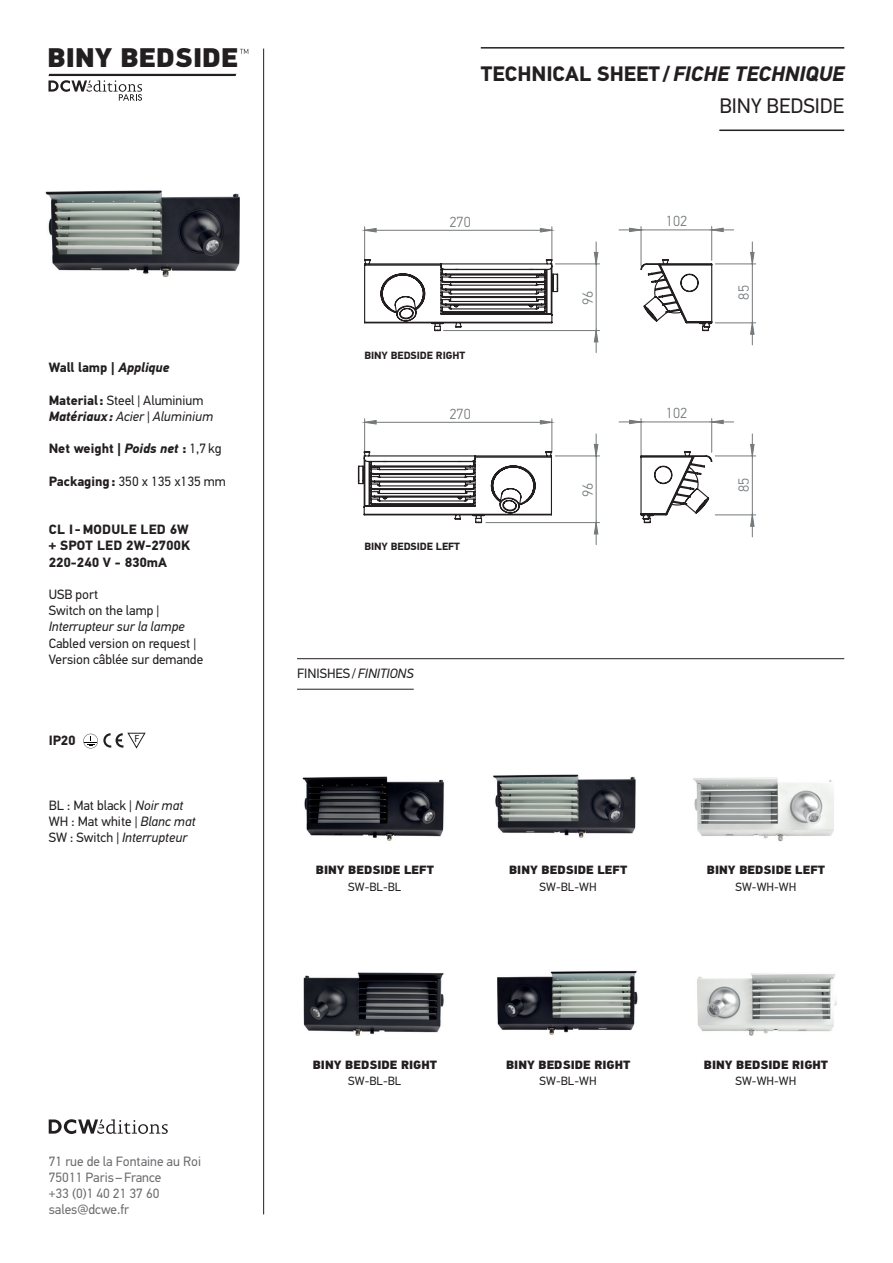
<style>
.page{position:relative;width:893px;height:1263px;background:#fff}
.page>*{position:absolute;margin:0;border:0;box-sizing:border-box;transform-origin:0 0}
.t1{font:900 27px "PF Din Text Std";color:#231f20}
.t2{font:700 21px/32.4px "PF Din Text Std";color:#231f20;text-align:right}
.t3{font:300 14.7px "PF Din Text Std";color:#75797b}
.t4{font:13.5px/16.2px "PF Din Text Std";color:#231f20}
.t5{font:700 13.5px/16.2px "PF Din Text Std";color:#231f20;text-align:justify}
.t6{font:13.5px/16.2px "PF Din Text Std";color:#6c6d70}
.t7{font:italic 13.5px "PF Din Text Std";color:#231f20}
.t8{font:900 12px "PF Din Text Std";color:#231f20}
.t9{font:12px "PF Din Text Std";color:#231f20}
.t10{font:700 10.5px "PF Din Text Std";color:#231f20}
.t11{font:10.35px "Myriad Pro";color:#231f20}
.s1{font-style:italic}
.s2{font-weight:700}
.s3{font-weight:700;font-style:italic}
.s4{font-weight:400}
</style>
<div class="page">
<hr style="left:715px;top:264px;width:41px;height:1px;background:#75797b">
<hr style="left:715px;top:323px;width:41px;height:1px;background:#75797b">
<hr style="left:711px;top:226px;width:1px;height:34px;background:#75797b">
<hr style="left:641px;top:226px;width:1px;height:40px;background:#75797b">
<hr style="left:552px;top:227px;width:1px;height:33px;background:#75797b">
<hr style="left:364px;top:227px;width:1px;height:33px;background:#75797b">
<svg style="left:751px;top:242px;width:3px;height:103px"></svg>
<svg style="left:619px;top:228px;width:115px;height:4px"></svg>
<svg style="left:365px;top:228px;width:187px;height:4px"></svg>
<svg style="left:364px;top:242px;width:349px;height:111px"></svg>
<svg style="left:365px;top:419px;width:390px;height:116px"></svg>
<hr style="left:555px;top:456px;width:45px;height:1px;background:#75797b">
<hr style="left:486px;top:522px;width:114px;height:1px;background:#75797b">
<hr style="left:715px;top:456px;width:41px;height:1px;background:#75797b">
<hr style="left:715px;top:515px;width:41px;height:1px;background:#75797b">
<hr style="left:711px;top:418px;width:1px;height:34px;background:#75797b">
<hr style="left:641px;top:418px;width:1px;height:40px;background:#75797b">
<hr style="left:552px;top:419px;width:1px;height:33px;background:#75797b">
<hr style="left:364px;top:419px;width:1px;height:33px;background:#75797b">
<svg style="left:594px;top:434px;width:4px;height:111px"></svg>
<svg style="left:751px;top:434px;width:3px;height:103px"></svg>
<svg style="left:619px;top:420px;width:115px;height:4px"></svg>
<svg style="left:365px;top:420px;width:187px;height:4px"></svg>
<svg style="left:640px;top:450px;width:73px;height:74px"></svg>
<svg style="left:357px;top:450px;width:196px;height:75px"></svg>
<img style="left:303px;top:972px;width:141px;height:64px">
<img style="left:497px;top:970px;width:141px;height:65px">
<img style="left:697px;top:973px;width:140px;height:63px">
<img style="left:302px;top:776px;width:142px;height:65px">
<img style="left:493px;top:774px;width:143px;height:64px">
<img style="left:693px;top:777px;width:141px;height:65px">
<img style="left:45px;top:190px;width:195px;height:87px">
<hr style="left:481px;top:47px;width:363px;height:2px;background:#231f20">
<hr style="left:719px;top:130px;width:125px;height:1px;background:#231f20">
<hr style="left:263px;top:49px;width:1px;height:1165px;background:#231f20">
<svg style="left:49px;top:1119px;width:119px;height:15px"></svg>
<svg style="left:48px;top:74px;width:188px;height:27px"></svg>
<svg style="left:240px;top:49px;width:8px;height:5px"></svg>
<hr style="left:297px;top:658px;width:547px;height:1px;background:#231f20">
<hr style="left:297px;top:689px;width:117px;height:1px;background:#231f20">
<svg style="left:83px;top:732px;width:63px;height:17px"></svg>
<h1 class="t1" style="left:47px;top:41px;width:192px">BINY BEDSIDE</h1>
<p class="t5" style="left:49px;top:360px;width:123px">Wall lamp | <span class="s1">Applique</span></p>
<p class="t4" style="left:49px;top:392px;width:166px"><span class="s2">Material:</span> Steel | Aluminium<br><span class="s3">Matériaux:</span> <span class="s1">Acier | Aluminium</span></p>
<p class="t5" style="left:49px;top:441px;width:174px">Net weight | <span class="s1">Poids net</span> : <span class="s4">1,7kg</span></p>
<p class="t4" style="left:49px;top:473px;width:179px"><span class="s2">Packaging:</span> 350 x 135 x135 mm</p>
<p class="t5" style="left:49px;top:522px;width:143px">CL I -MODULE LED 6W + SPOT LED 2W-2700K 220-240 V - 830mA</p>
<p class="t4" style="left:49px;top:586px;width:112px">USB port<br>Switch on the lamp |</p>
<p class="t7" style="left:49px;top:619px;width:138px">Interrupteur sur la lampe</p>
<p class="t4" style="left:49px;top:635px;width:156px">Cabled version on request |<br>Version câblée sur demande</p>
<p class="t5" style="left:49px;top:732px;width:29px">IP20</p>
<p class="t11" style="left:134px;top:732px;width:7px">F</p>
<p class="t4" style="left:49px;top:797px;width:148px">BL : Mat black | <span class="s1">Noir mat<br></span>WH : Mat white | <span class="s1">Blanc mat<br></span>SW : Switch | <span class="s1">Interrupteur</span></p>
<h2 class="t2" style="left:481px;top:58px;width:365px">TECHNICAL SHEET/<span class="s1">FICHE TECHNIQUE<br></span><span class="s4">BINY BEDSIDE</span></h2>
<p class="t3" style="left:449px;top:213px;width:23px">270</p>
<p class="t10" style="left:364px;top:349px;width:103px">BINY BEDSIDE RIGHT</p>
<p class="t3" style="left:449px;top:405px;width:23px">270</p>
<p class="t10" style="left:364px;top:540px;width:97px">BINY BEDSIDE LEFT</p>
<p class="t3" style="left:579px;top:305px;width:16px;rotate:-90deg">96</p>
<p class="t3" style="left:579px;top:497px;width:16px;rotate:-90deg">96</p>
<p class="t3" style="left:666px;top:213px;width:23px">102</p>
<p class="t3" style="left:666px;top:405px;width:23px">102</p>
<p class="t3" style="left:735px;top:300px;width:16px;rotate:-90deg">85</p>
<p class="t3" style="left:735px;top:492px;width:16px;rotate:-90deg">85</p>
<p class="t4" style="left:297px;top:665px;width:118px">FINISHES/<span class="s1">FINITIONS</span></p>
<p class="t8" style="left:316px;top:862px;width:120px">BINY BEDSIDE LEFT</p>
<p class="t9" style="left:348px;top:879px;width:55px">SW-BL-BL</p>
<p class="t8" style="left:509px;top:862px;width:120px">BINY BEDSIDE LEFT</p>
<p class="t9" style="left:540px;top:879px;width:59px">SW-BL-WH</p>
<p class="t8" style="left:707px;top:862px;width:120px">BINY BEDSIDE LEFT</p>
<p class="t9" style="left:736px;top:879px;width:62px">SW-WH-WH</p>
<p class="t6" style="left:49px;top:1153px;width:154px">71 rue de la Fontaine au Roi<br>75011 Paris–France<br>+33 (0)1 40 21 37 60 sales@dcwe.fr</p>
<p class="t8" style="left:313px;top:1057px;width:126px">BINY BEDSIDE RIGHT</p>
<p class="t9" style="left:348px;top:1073px;width:55px">SW-BL-BL</p>
<p class="t8" style="left:506px;top:1057px;width:126px">BINY BEDSIDE RIGHT</p>
<p class="t9" style="left:540px;top:1073px;width:59px">SW-BL-WH</p>
<p class="t8" style="left:704px;top:1057px;width:126px">BINY BEDSIDE RIGHT</p>
<p class="t9" style="left:736px;top:1073px;width:62px">SW-WH-WH</p>
</div>
